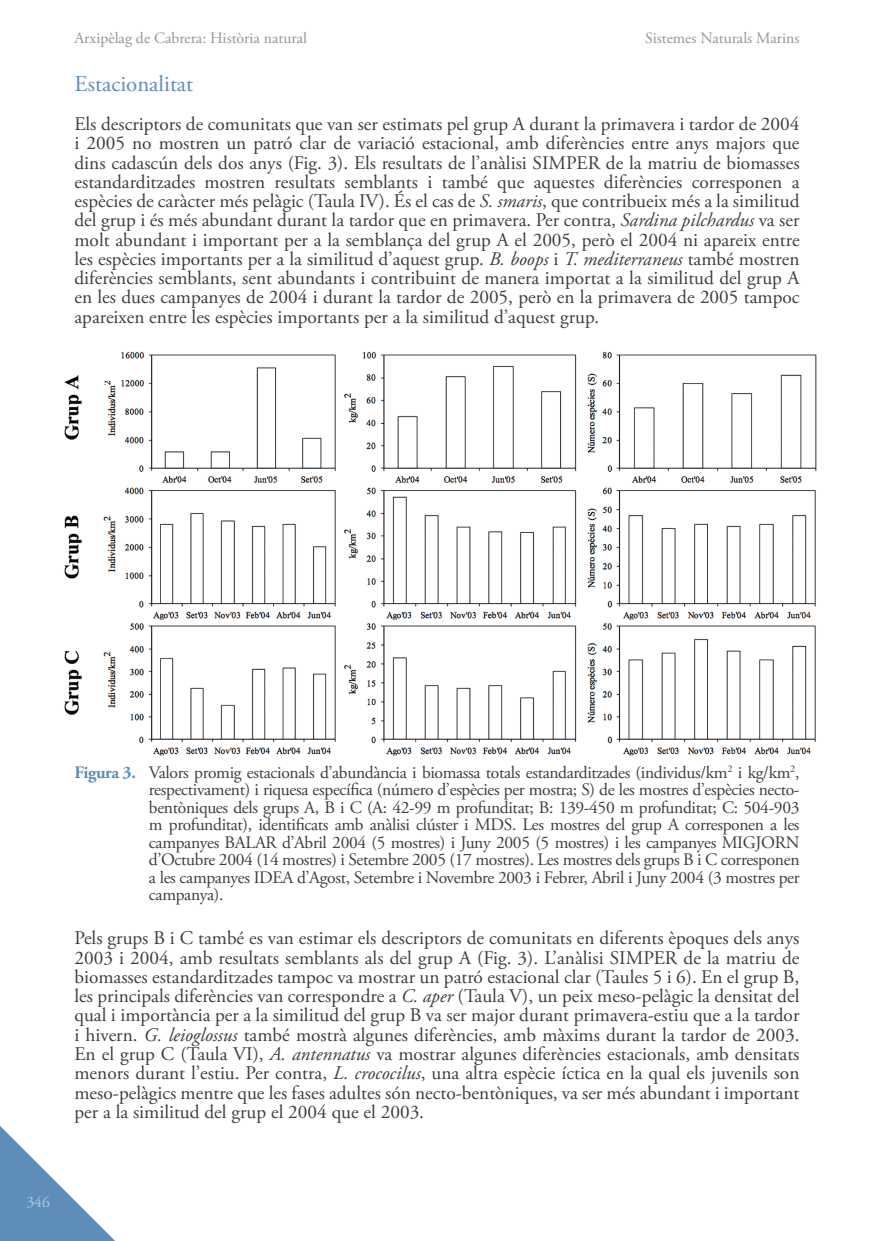
<style>
.page{position:relative;width:874px;height:1241px;background:#fff}
.page>*{position:absolute;margin:0;border:0;box-sizing:border-box;transform-origin:0 0}
.títol_04_sistemes_na{font:22.75px "Adobe Garamond Pro";color:#5f8dba}
.text{font:19.25px/19.2px "Adobe Garamond Pro";color:#3e3e3f;text-align:justify}
.t1{font:17.5px/17.5px "Adobe Garamond Pro";letter-spacing:-.02em;color:#3e3e3f;text-align:justify}
.t2{font:15.75px "Adobe Garamond Pro";color:#939598}
.t3{font:15.75px "Adobe Garamond Pro";color:#b8c7df}
.s1{font-style:italic}
.s2{font-weight:700;color:#5f8dba}
</style>
<div class="page">
<img style="left:64px;top:351px;width:753px;height:405px">
<svg style="left:0;top:1126px;width:114px;height:114px"></svg>
<p class="t2" style="left:74px;top:29px;width:234px">Arxipèlag de Cabrera: Història natural</p>
<p class="t2" style="left:644px;top:29px;width:156px">Sistemes Naturals Marins</p>
<p class="títol_04_sistemes_na" style="left:74px;top:70px;width:120px">Estacionalitat</p>
<p class="text" style="left:74px;top:115px;width:726px">Els descriptors de comunitats que van ser estimats pel grup A durant la primavera i tardor de 2004 i 2005 no mostren un patró clar de variació estacional, amb diferències entre anys majors que dins cadascún dels dos anys (Fig. 3). Els resultats de l’anàlisi SIMPER de la matriu de biomasses estandarditzades mostren resultats semblants i també que aquestes diferències corresponen a espècies de caràcter més pelàgic (Taula IV). És el cas de <span class="s1">S. smaris</span>, que contribueix més a la similitud del grup i és més abundant durant la tardor que en primavera. Per contra, <span class="s1">Sardina pilchardus</span> va ser molt abundant i important per a la semblança del grup A el 2005, però el 2004 ni apareix entre les espècies importants per a la similitud d’aquest grup. <span class="s1">B. boops</span> i <span class="s1">T. mediterraneus</span> també mostren diferències semblants, sent abundants i contribuint de manera importat a la similitud del grup A en les dues campanyes de 2004 i durant la tardor de 2005, però en la primavera de 2005 tampoc apareixen entre les espècies importants per a la similitud d’aquest grup.</p>
<p class="t1" style="left:149px;top:764px;width:651px;text-indent:-74px"><span class="s2">Figura 3.</span> Valors promig estacionals d’abundància i biomassa totals estandarditzades (individus/km<sup>2</sup> i kg/km<sup>2</sup>, respectivament) i riquesa específica (número d’espècies per mostra; S) de les mostres d’espècies necto&shy;bentòniques dels grups A, B i C (A: 42-99 m profunditat; B: 139-450 m profunditat; C: 504-903 m profunditat), identificats amb anàlisi clúster i MDS. Les mostres del grup A corresponen a les campanyes BALAR d’Abril 2004 (5 mostres) i Juny 2005 (5 mostres) i les campanyes MIGJORN d’Octubre 2004 (14 mostres) i Setembre 2005 (17 mostres). Les mostres dels grups B i C corresponen a les campanyes IDEA d’Agost, Setembre i Novembre 2003 i Febrer, Abril i Juny 2004 (3 mostres per campanya).</p>
<p class="text" style="left:74px;top:929px;width:726px">Pels grups B i C també es van estimar els descriptors de comunitats en diferents èpoques dels anys 2003 i 2004, amb resultats semblants als del grup A (Fig. 3). L’anàlisi SIMPER de la matriu de biomasses estandarditzades tampoc va mostrar un patró estacional clar (Taules 5 i 6). En el grup B, les principals diferències van correspondre a <span class="s1">C. aper</span> (Taula V), un peix meso-pelàgic la densitat del qual i importància per a la similitud del grup B va ser major durant primavera-estiu que a la tardor i hivern. <span class="s1">G. leioglossus</span> també mostrà algunes diferències, amb màxims durant la tardor de 2003.<br>En el grup C (Taula VI), <span class="s1">A. antennatus</span> va mostrar algunes diferències estacionals, amb densitats menors durant l’estiu. Per contra, <span class="s1">L. crococilus</span>, una altra espècie íctica en la qual els juvenils son meso-pelàgics mentre que les fases adultes són necto-bentòniques, va ser més abundant i important per a la similitud del grup el 2004 que el 2003.</p>
<p class="t3" style="left:26px;top:1191px;width:25px">346</p>
</div>
